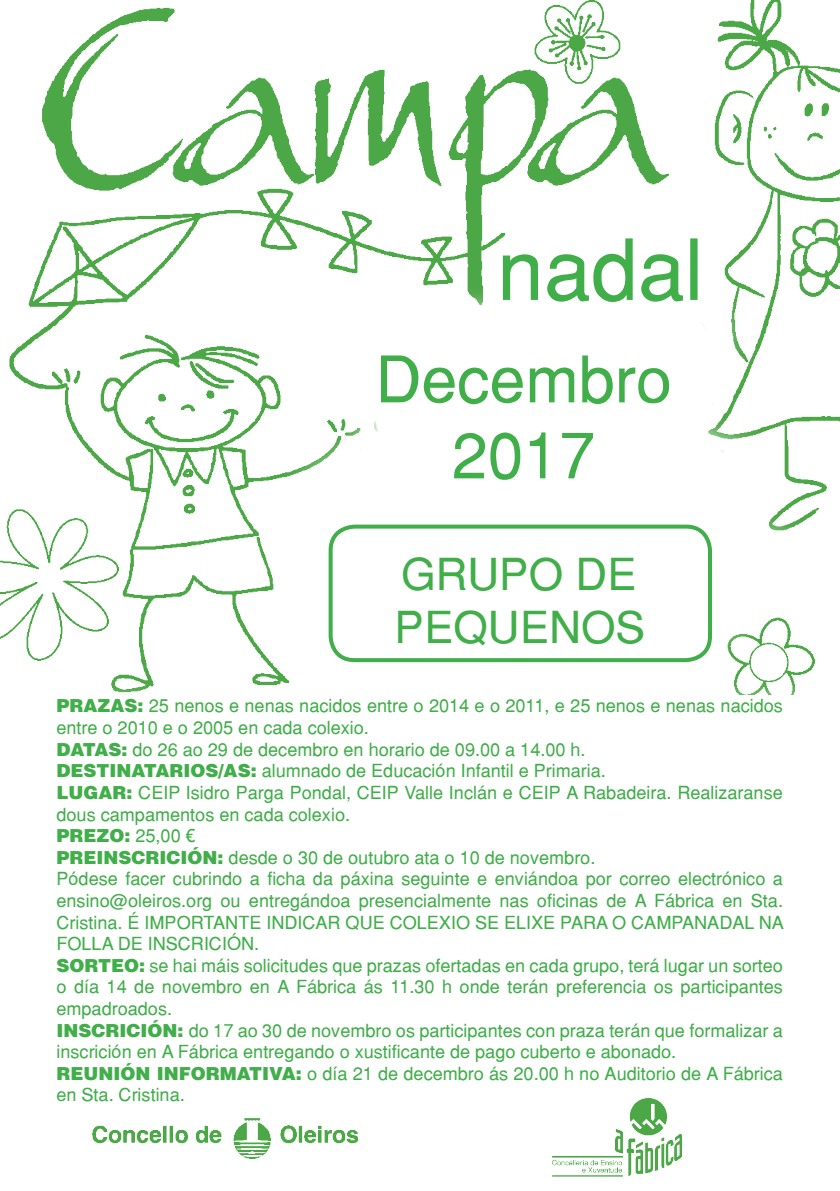
<style>
.page{position:relative;width:840px;height:1191px;background:#fff}
.page>*{position:absolute;margin:0;border:0;box-sizing:border-box;transform-origin:0 0}
.t1{font:84px "Helvetica";color:#40ae49}
.t2{font:64px "Helvetica";color:#40ae49}
.t3{font:64px "Helvetica";color:#40ae49}
.t4{font:44px/52.8px "Helvetica";color:#40ae49}
.t5{font:18px/21.6px "Helvetica";color:#40ae49}
.s1{font-weight:900}
.s2{font-family:"Trebuchet MS"}
</style>
<div class="page">
<img style="left:1px;top:0;width:838px;height:694px">
<img style="left:92px;top:1118px;width:267px;height:41px">
<img style="left:552px;top:1098px;width:130px;height:79px">
<div style="left:490px;top:248px;width:230px;height:54px;background:#fff"></div>
<div style="left:328px;top:524px;width:383px;height:138px;border:4px solid #40ae49;border-radius:24px"></div>
<div style="left:666px;top:234px;width:16px;height:18px;background:#fff"></div>
<h1 class="t1" style="left:496px;top:219px;width:208px">nadal</h1>
<h2 class="t2" style="left:375px;top:341px;width:298px">Decembro</h2>
<h2 class="t3" style="left:451px;top:417px;width:145px">2017</h2>
<h3 class="t4" style="left:394px;top:548px;width:252px">GRUPO DE<br>PEQUENOS</h3>
<p class="t5" style="left:56px;top:695px;width:728px"><span class="s1">PRAZAS:</span> 25 nenos e nenas nacidos entre o 2014 e o 2011, e 25 nenos e nenas nacidos entre o 2010 e o 2005 en cada colexio.<br><span class="s1">DATAS:</span> do 26 ao 29 de decembro en horario de 09.00 a 14.00 h.<br><span class="s1">DESTINATARIOS/AS:</span> alumnado de Educación Infantil e Primaria.<br><span class="s1">LUGAR:</span> CEIP Isidro Parga Pondal, CEIP Valle Inclán e CEIP A Rabadeira. Realizaranse dous campamentos en cada colexio.<br><span class="s1">PREZO:</span> 25,00 <span class="s2">€<br></span><span class="s1">PREINSCRICIÓN:</span> desde o 30 de outubro ata o 10 de novembro.<br>Pódese facer cubrindo a ficha da páxina seguinte e enviándoa por correo electrónico a ensino@oleiros.org ou entregándoa presencialmente nas oficinas de A Fábrica en Sta.<br>Cristina. É IMPORTANTE INDICAR QUE COLEXIO SE ELIXE PARA O CAMPANADAL NA FOLLA DE INSCRICIÓN.<br><span class="s1">SORTEO:</span> se hai máis solicitudes que prazas ofertadas en cada grupo, terá lugar un sorteo o día 14 de novembro en A Fábrica ás 11.30 h onde terán preferencia os participantes empadroados.<br><span class="s1">INSCRICIÓN:</span> do 17 ao 30 de novembro os participantes con praza terán que formalizar a inscrición en A Fábrica entregando o xustificante de pago cuberto e abonado.<br><span class="s1">REUNIÓN INFORMATIVA:</span> o día 21 de decembro ás 20.00 h no Auditorio de A Fábrica en Sta. Cristina.</p>
</div>
